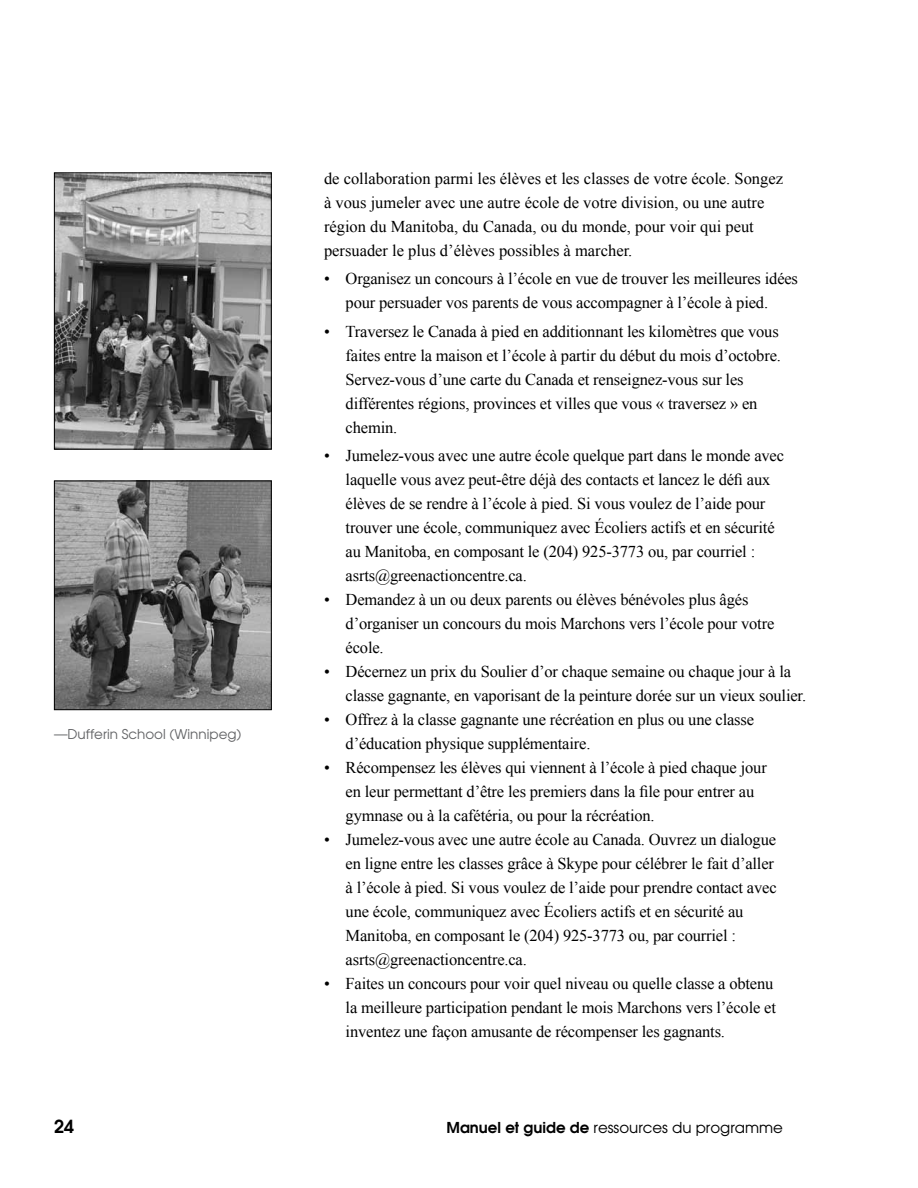
<style>
.page{position:relative;width:918px;height:1188px;background:#fff}
.page>*{position:absolute;margin:0;border:0;box-sizing:border-box;transform-origin:0 0}
.t1{font:600 18px "Avant Garde";color:#000}
.t2{font:16.5px/24px "Times New Roman";letter-spacing:-.01em;color:#000}
.t3{font:15px "Avant Garde";color:#000}
.t4{font:13.5px "Avant Garde";color:#636466}
.s1{font-weight:600}
</style>
<div class="page">
<img style="left:56px;top:174px;width:214px;height:274px">
<div style="left:54px;top:172px;width:218px;height:278px;border:1px solid #000"></div>
<img style="left:56px;top:483px;width:214px;height:225px">
<div style="left:54px;top:481px;width:218px;height:229px;border:1px solid #000"></div>
<p class="t4" style="left:54px;top:725px;width:189px">—Dufferin School (Winnipeg)</p>
<p class="t2" style="left:324px;top:166px;width:461px">de collaboration parmi les élèves et les classes de votre école. Songez à vous jumeler avec une autre école de votre division, ou une autre région du Manitoba, du Canada, ou du monde, pour voir qui peut persuader le plus d’élèves possibles à marcher.</p>
<p class="t2" style="left:324px;top:266px;width:476px;text-align:center">• Organisez un concours à l’école en vue de trouver les meilleures idées pour persuader vos parents de vous accompagner à l’école à pied.</p>
<p class="t2" style="left:346px;top:319px;width:437px;text-indent:-22px">• Traversez le Canada à pied en additionnant les kilomètres que vous faites entre la maison et l’école à partir du début du mois d’octobre.<br>Servez-vous d’une carte du Canada et renseignez-vous sur les différentes régions, provinces et villes que vous « traversez » en chemin.</p>
<p class="t2" style="left:346px;top:443px;width:440px;text-indent:-22px">• Jumelez-vous avec une autre école quelque part dans le monde avec laquelle vous avez peut-être déjà des contacts et lancez le défi aux élèves de se rendre à l’école à pied. Si vous voulez de l’aide pour trouver une école, communiquez avec Écoliers actifs et en sécurité au Manitoba, en composant le (204) 925-3773 ou, par courriel : asrts@greenactioncentre.ca.</p>
<p class="t2" style="left:346px;top:587px;width:430px;text-indent:-22px">• Demandez à un ou deux parents ou élèves bénévoles plus âgés d’organiser un concours du mois Marchons vers l’école pour votre école.</p>
<p class="t2" style="left:346px;top:659px;width:462px;text-indent:-22px">• Décernez un prix du Soulier d’or chaque semaine ou chaque jour à la classe gagnante, en vaporisant de la peinture dorée sur un vieux soulier.</p>
<p class="t2" style="left:346px;top:707px;width:410px;text-indent:-22px">• Offrez à la classe gagnante une récréation en plus ou une classe d’éducation physique supplémentaire.</p>
<p class="t2" style="left:346px;top:756px;width:423px;text-indent:-22px">• Récompensez les élèves qui viennent à l’école à pied chaque jour en leur permettant d’être les premiers dans la file pour entrer au gymnase ou à la cafétéria, ou pour la récréation.</p>
<p class="t2" style="left:346px;top:828px;width:433px;text-indent:-22px">• Jumelez-vous avec une autre école au Canada. Ouvrez un dialogue en ligne entre les classes grâce à Skype pour célébrer le fait d’aller à l’école à pied. Si vous voulez de l’aide pour prendre contact avec une école, communiquez avec Écoliers actifs et en sécurité au Manitoba, en composant le (204) 925-3773 ou, par courriel : asrts@greenactioncentre.ca.</p>
<p class="t2" style="left:346px;top:972px;width:432px;text-indent:-22px">• Faites un concours pour voir quel niveau ou quelle classe a obtenu la meilleure participation pendant le mois Marchons vers l’école et inventez une façon amusante de récompenser les gagnants.</p>
<p class="t1" style="left:54px;top:1114px;width:22px">24</p>
<p class="t3" style="left:447px;top:1118px;width:338px"><span class="s1">Manuel et guide de</span> ressources du programme</p>
</div>
